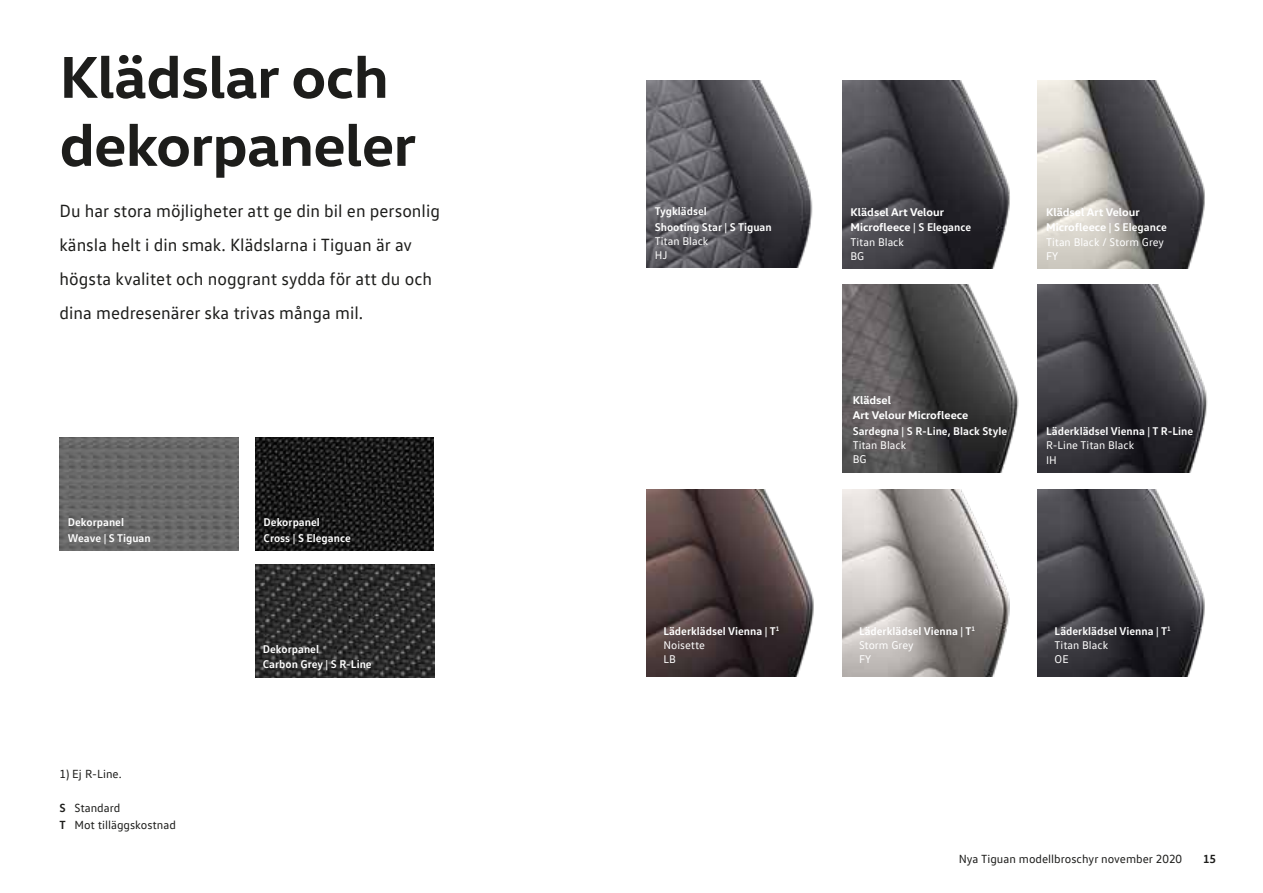
<style>
.page{position:relative;width:1263px;height:893px;background:#fff}
.page>*{position:absolute;margin:0;border:0;box-sizing:border-box;transform-origin:0 0}
.t1{font:700 60px/68.1px "VW Head";letter-spacing:-.01em;color:#1d1d1b}
.t2{font:18px/34px "VW Text";color:#1d1d1b}
.t3{font:12px/17px "VW Text";color:#1d1d1b}
.t4{font:700 12px "VW Text";color:#1d1d1b}
.t5{font:700 11.4px/14.4px "VW Text";color:#fff}
.t6{font:700 11.4px/15.6px "VW Head";color:#fff}
.t7{font:11.4px/14.4px "VW Text";color:#fff}
.s1{font-weight:700}
.s2{font-family:"VW Text"}
.s3{font-weight:400}
</style>
<div class="page">
<img style="left:646px;top:489px;width:168px;height:187px">
<img style="left:1037px;top:489px;width:168px;height:187px">
<img style="left:842px;top:489px;width:168px;height:187px">
<img style="left:646px;top:81px;width:167px;height:187px">
<img style="left:1037px;top:81px;width:168px;height:187px">
<img style="left:842px;top:81px;width:168px;height:187px">
<img style="left:1037px;top:285px;width:171px;height:187px">
<img style="left:842px;top:285px;width:177px;height:187px">
<img style="left:255px;top:438px;width:179px;height:112px">
<img style="left:59px;top:438px;width:179px;height:112px">
<img style="left:255px;top:564px;width:180px;height:113px">
<h1 class="t1" style="left:60px;top:40px;width:358px">Klädslar och dekorpaneler</h1>
<h2 class="t2" style="left:60px;top:193px;width:382px">Du har stora möjligheter att ge din bil en personlig känsla helt i din smak. Klädslarna i Tiguan är av högsta kvalitet och noggrant sydda för att du och dina medresenärer ska trivas många mil.</h2>
<p class="t5" style="left:68px;top:514px;width:84px;line-height:15.6px">Dekorpanel<br>Weave | S Tiguan</p>
<p class="t5" style="left:264px;top:514px;width:89px;line-height:15.6px">Dekorpanel<br>Cross | S Elegance</p>
<p class="t3" style="left:60px;top:765px;width:64px">1) Ej R-Line.</p>
<p class="t3" style="left:60px;top:799px;width:118px"><span class="s1">S</span> Standard<br><span class="s1">T</span> Mot tilläggskostnad</p>
<p class="t5" style="left:263px;top:641px;width:110px;line-height:15.6px">Dekorpanel<br>Carbon Grey | S R-Line</p>
<p class="t5" style="left:655px;top:203px;width:118px;line-height:15.6px">Tygklädsel<br>Shooting Star | S Tiguan</p>
<p class="t7" style="left:655px;top:234px;width:55px">Titan Black<br>HJ</p>
<p class="t6" style="left:850px;top:203px;width:122px">Klädsel Art Velour<br>Microfleece <span class="s2">| S Elegance</span></p>
<p class="t7" style="left:850px;top:234px;width:55px">Titan Black<br>BG</p>
<p class="t6" style="left:1046px;top:203px;width:122px">Klädsel Art Velour<br>Microfleece <span class="s2">| S Elegance</span></p>
<p class="t7" style="left:1046px;top:234px;width:120px">Titan Black / Storm Grey<br>FY</p>
<p class="t6" style="left:853px;top:391px;width:117px">Klädsel<br>Art Velour Microfleece</p>
<p class="t5" style="left:853px;top:423px;width:156px">Sardegna | S R-Line, Black Style</p>
<p class="t7" style="left:853px;top:438px;width:55px">Titan Black<br>BG</p>
<p class="t5" style="left:1046px;top:423px;width:149px">Läderklädsel Vienna | T R-Line</p>
<p class="t7" style="left:1046px;top:438px;width:90px">R-Line Titan Black<br>IH</p>
<p class="t5" style="left:663px;top:623px;width:118px">Läderklädsel Vienna | T<sup>1<br></sup><span class="s3">Noisette<br>LB</span></p>
<p class="t5" style="left:859px;top:623px;width:118px">Läderklädsel Vienna | T<sup>1<br></sup><span class="s3">Storm Grey<br>FY</span></p>
<p class="t5" style="left:1054px;top:623px;width:118px">Läderklädsel Vienna | T<sup>1<br></sup><span class="s3">Titan Black<br>OE</span></p>
<p class="t3" style="left:959px;top:850px;width:225px">Nya Tiguan modellbroschyr november 2020</p>
<p class="t4" style="left:1203px;top:851px;width:15px">15</p>
</div>
